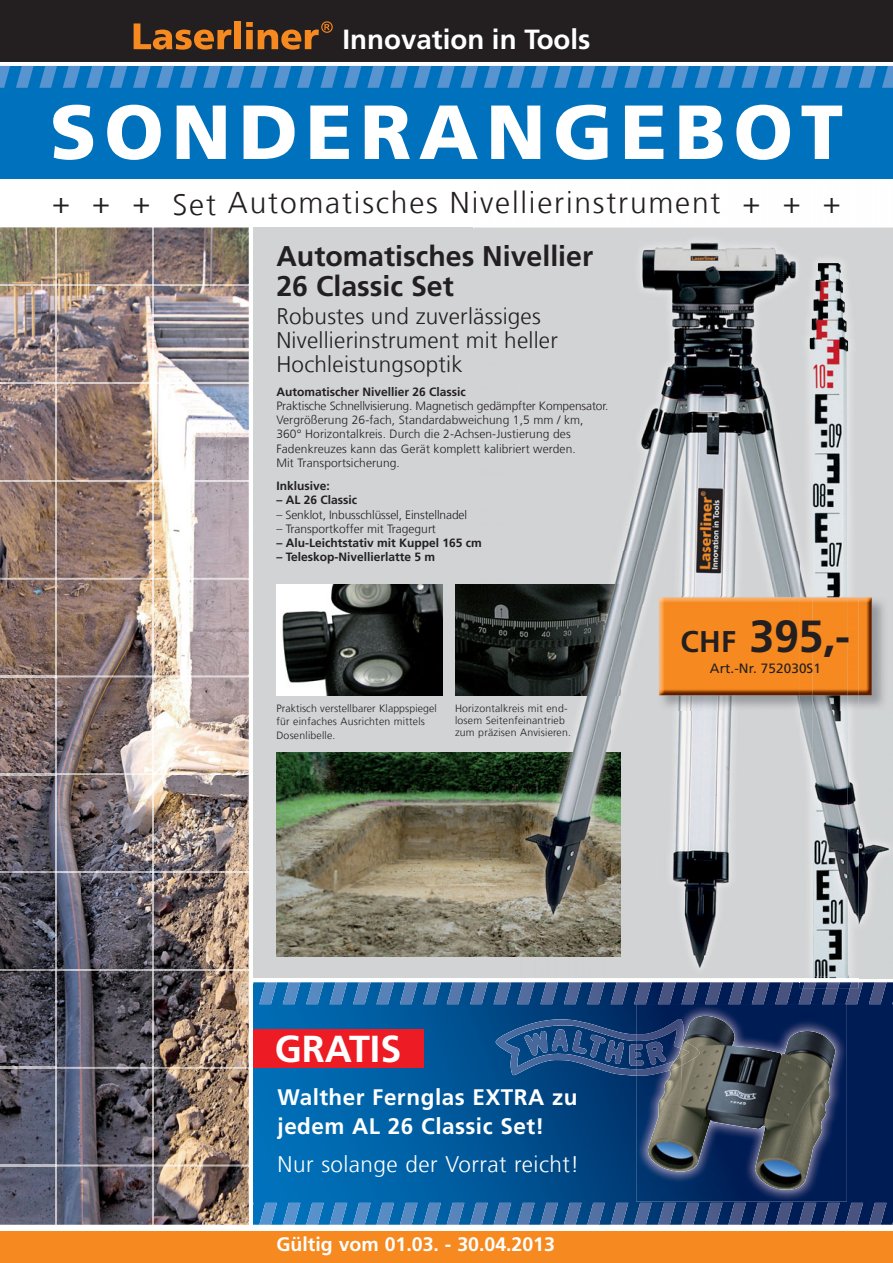
<style>
.page{position:relative;width:893px;height:1263px;background:#fff}
.page>*{position:absolute;margin:0;border:0;box-sizing:border-box;transform-origin:0 0}
.t1{font:900 76.5px "Frutiger LT Com";letter-spacing:.1em;color:#fff}
.t2{font:700 45px "Frutiger LT Com";color:#231f20}
.t3{font:700 37.65px "Frutiger LT Com";color:#fff}
.t4{font:300 30px "Frutiger LT Com";letter-spacing:.06em;color:#231f20}
.t5{font:700 28.5px/30px "Frutiger LT Com";color:#231f20}
.t6{font:700 27.75px "Frutiger LT Com";color:#fff}
.t7{font:300 22.5px/24px "Frutiger LT Com";letter-spacing:.01em;color:#231f20}
.t8{font:700 22.5px/28.5px "Frutiger LT Com";letter-spacing:.02em;color:#fff}
.t9{font:300 22.5px "Frutiger LT Com";letter-spacing:.02em;color:#fff}
.t10{font:700 19.5px "Frutiger LT Com";color:#fff}
.t11{font:13.5px "Frutiger LT Com";letter-spacing:.01em;color:#231f20}
.t12{font:300 12px/14.2px "Frutiger LT Com";letter-spacing:.01em;color:#231f20}
.t13{font:700 12px "Frutiger LT Com";color:#231f20}
.t14{font:300 12px "Frutiger LT Com";letter-spacing:-.01em;color:#231f20}
.t15{font:300 10.5px/12px "Frutiger LT Com";letter-spacing:.02em;color:#231f20}
.s1{font-size:30px}
</style>
<div class="page">
<div style="left:253px;top:227px;width:640px;height:751px;background:#d1d3d4"></div>
<svg style="left:253px;top:982px;width:640px;height:243px;background:#014f90"></svg>
<div style="left:0;top:66px;width:893px;height:113px;background:#0071bc"></div>
<div style="left:0;top:0;width:893px;height:62px;background:#231f20"></div>
<svg style="left:134px;top:23px;width:97px;height:27px"></svg>
<div style="left:235px;top:22px;width:6px;height:27px;background:#f6891f"></div>
<svg style="left:246px;top:21px;width:87px;height:29px"></svg>
<svg style="left:0;top:66px;width:712px;height:22px"></svg>
<svg style="left:718px;top:66px;width:175px;height:22px"></svg>
<svg style="left:634px;top:1203px;width:18px;height:22px"></svg>
<svg style="left:611px;top:1203px;width:17px;height:22px"></svg>
<svg style="left:587px;top:1203px;width:18px;height:22px"></svg>
<svg style="left:564px;top:1203px;width:17px;height:22px"></svg>
<svg style="left:517px;top:1203px;width:41px;height:22px"></svg>
<svg style="left:494px;top:1203px;width:17px;height:22px"></svg>
<svg style="left:470px;top:1203px;width:18px;height:22px"></svg>
<svg style="left:447px;top:1203px;width:17px;height:22px"></svg>
<svg style="left:400px;top:1203px;width:41px;height:22px"></svg>
<svg style="left:353px;top:1203px;width:41px;height:22px"></svg>
<svg style="left:330px;top:1203px;width:17px;height:22px"></svg>
<svg style="left:306px;top:1203px;width:18px;height:22px"></svg>
<svg style="left:283px;top:1203px;width:17px;height:22px"></svg>
<svg style="left:253px;top:1203px;width:24px;height:22px"></svg>
<img style="left:0;top:227px;width:249px;height:998px">
<img style="left:239px;top:1203px;width:10px;height:22px">
<img style="left:0;top:284px;width:249px;height:2px">
<img style="left:0;top:382px;width:249px;height:2px">
<img style="left:0;top:480px;width:249px;height:2px">
<img style="left:57px;top:676px;width:192px;height:1px">
<img style="left:0;top:676px;width:55px;height:1px">
<img style="left:57px;top:773px;width:192px;height:2px">
<img style="left:0;top:773px;width:55px;height:2px">
<img style="left:57px;top:871px;width:192px;height:2px">
<img style="left:0;top:871px;width:55px;height:2px">
<img style="left:57px;top:969px;width:192px;height:2px">
<img style="left:0;top:969px;width:55px;height:2px">
<img style="left:57px;top:1067px;width:192px;height:1px">
<img style="left:0;top:1067px;width:55px;height:1px">
<img style="left:57px;top:1165px;width:192px;height:1px">
<img style="left:0;top:1165px;width:55px;height:1px">
<img style="left:55px;top:227px;width:2px;height:998px">
<img style="left:152px;top:227px;width:2px;height:998px">
<div style="left:0;top:1231px;width:893px;height:32px;background:#f6891f"></div>
<img style="left:276px;top:753px;width:198px;height:204px">
<svg style="left:892px;top:1203px;width:1px;height:22px"></svg>
<svg style="left:869px;top:1203px;width:17px;height:22px"></svg>
<svg style="left:822px;top:1203px;width:41px;height:22px"></svg>
<svg style="left:799px;top:1203px;width:17px;height:22px"></svg>
<svg style="left:775px;top:1203px;width:18px;height:22px"></svg>
<svg style="left:752px;top:1203px;width:17px;height:22px"></svg>
<svg style="left:705px;top:1203px;width:41px;height:22px"></svg>
<svg style="left:658px;top:1203px;width:41px;height:22px"></svg>
<img style="left:495px;top:1019px;width:141px;height:56px">
<img style="left:239px;top:982px;width:10px;height:22px">
<svg style="left:658px;top:982px;width:235px;height:22px;background:#2a3d6e"></svg>
<img style="left:276px;top:585px;width:166px;height:110px">
<img style="left:455px;top:585px;width:155px;height:110px">
<img style="left:800px;top:982px;width:3px;height:6px">
<img style="left:803px;top:982px;width:56px;height:6px">
<img style="left:636px;top:1004px;width:211px;height:198px">
<svg style="left:253px;top:982px;width:399px;height:23px;background:#2f659d"></svg>
<img style="left:658px;top:1004px;width:189px;height:1px">
<img style="left:658px;top:1016px;width:82px;height:87px">
<img style="left:740px;top:1030px;width:96px;height:160px">
<img style="left:647px;top:1103px;width:93px;height:70px">
<img style="left:670px;top:1041px;width:30px;height:29px">
<img style="left:811px;top:977px;width:82px;height:2px">
<img style="left:474px;top:695px;width:136px;height:262px">
<img style="left:474px;top:227px;width:419px;height:1px">
<img style="left:813px;top:976px;width:36px;height:2px">
<img style="left:515px;top:240px;width:285px;height:365px">
<img style="left:610px;top:605px;width:95px;height:363px">
<img style="left:859px;top:820px;width:32px;height:106px">
<img style="left:515px;top:694px;width:95px;height:60px">
<img style="left:705px;top:711px;width:28px;height:247px">
<img style="left:515px;top:955px;width:95px;height:2px">
<img style="left:800px;top:260px;width:59px;height:716px">
<img style="left:810px;top:263px;width:39px;height:713px">
<img style="left:658px;top:596px;width:226px;height:115px">
<img style="left:800px;top:596px;width:59px;height:115px">
<img style="left:812px;top:596px;width:35px;height:115px">
<img style="left:659px;top:597px;width:213px;height:98px">
<img style="left:800px;top:597px;width:59px;height:98px">
<img style="left:812px;top:597px;width:35px;height:98px">
<div style="left:253px;top:1029px;width:170px;height:38px;background:#ed1c24"></div>
<h3 class="t6" style="left:343px;top:28px;width:249px">Innovation in Tools</h3>
<h1 class="t1" style="left:50px;top:102px;width:795px">SONDERANGEBOT</h1>
<h3 class="t4" style="left:52px;top:190px;width:790px">+ + + Set Automatisches Nivellierinstrument + + +</h3>
<h3 class="t5" style="left:276px;top:244px;width:318px">Automatisches Nivellier<br>26 Classic Set</h3>
<h3 class="t7" style="left:276px;top:307px;width:283px">Robustes und zuverlässiges<br>Nivellierinstrument mit heller<br>Hochleistungsoptik</h3>
<p class="t13" style="left:276px;top:387px;width:191px">Automatischer Nivellier 26 Classic</p>
<p class="t12" style="left:276px;top:400px;width:334px">Praktische Schnellvisierung. Magnetisch gedämpfter Kompensator.<br>Vergrößerung 26-fach, Standardabweichung 1,5 mm / km, 360° Horizontalkreis. Durch die 2-Achsen-Justierung des Fadenkreuzes kann das Gerät komplett kalibriert werden.<br>Mit Transportsicherung.</p>
<p class="t13" style="left:276px;top:481px;width:55px">Inklusive:</p>
<p class="t13" style="left:276px;top:495px;width:82px">– AL 26 Classic</p>
<p class="t14" style="left:276px;top:510px;width:192px">– Senklot, Inbusschlüssel, Einstellnadel</p>
<p class="t12" style="left:276px;top:523px;width:161px">– Transportkoffer mit Tragegurt</p>
<p class="t13" style="left:276px;top:538px;width:207px">– Alu-Leichtstativ mit Kuppel 165 cm</p>
<p class="t13" style="left:276px;top:552px;width:160px">– Teleskop-Nivellierlatte 5 m</p>
<p class="t15" style="left:276px;top:702px;width:162px;line-height:13.5px">Praktisch verstellbarer Klappspiegel für einfaches Ausrichten mittels<br>Dosenlibelle.</p>
<p class="t15" style="left:455px;top:703px;width:118px">Horizontalkreis mit end&shy;losem Seitenfeinantrieb zum präzisen Anvisieren.</p>
<h2 class="t2" style="left:681px;top:618px;width:171px"><span class="s1">CHF</span> 395,-</h2>
<p class="t11" style="left:710px;top:662px;width:113px">Art.-Nr. 752030S1</p>
<h3 class="t3" style="left:275px;top:1033px;width:128px">GRATIS</h3>
<h3 class="t8" style="left:278px;top:1085px;width:301px">Walther Fernglas EXTRA zu jedem AL 26 Classic Set!</h3>
<h3 class="t9" style="left:278px;top:1154px;width:303px">Nur solange der Vorrat reicht!</h3>
<h3 class="t10" style="left:276px;top:1237px;width:280px">Gültig vom 01.03. - 30.04.2013</h3>
</div>
